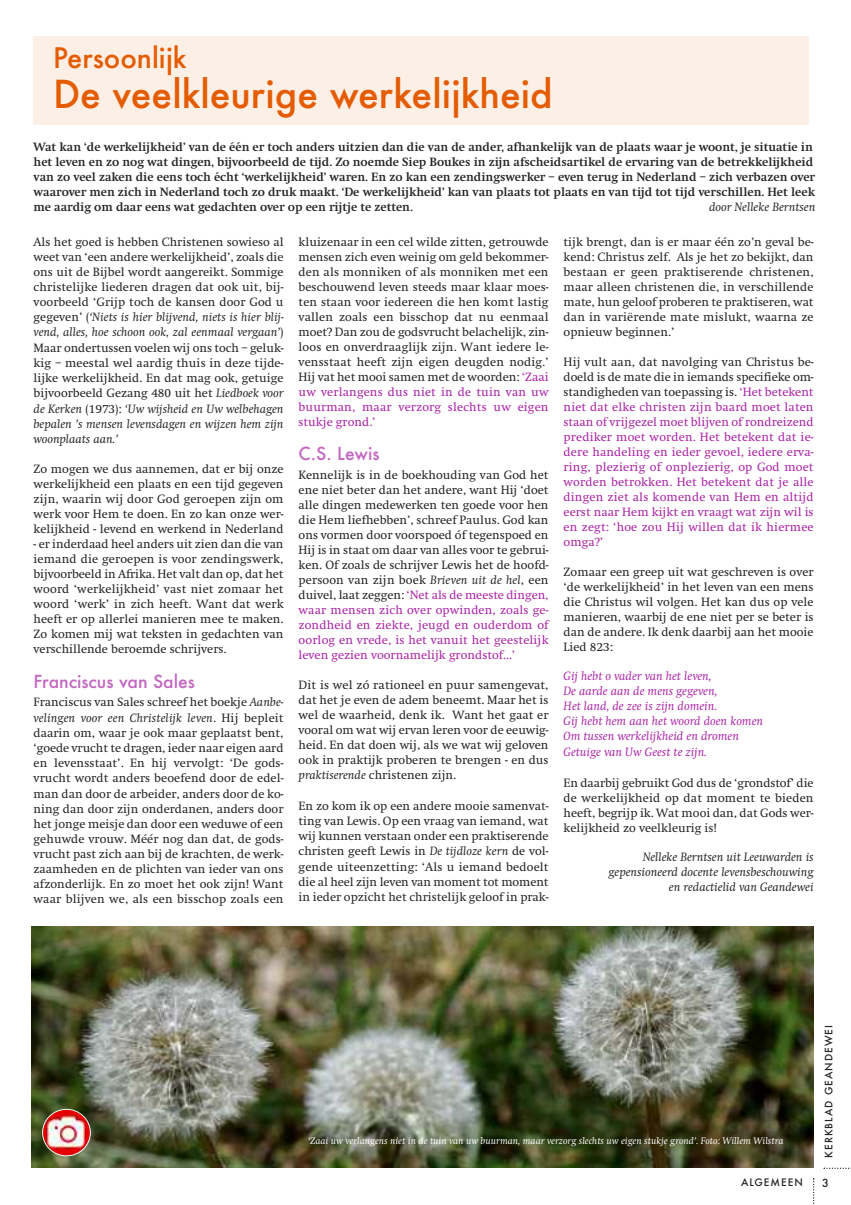
<style>
.page{position:relative;width:851px;height:1205px;background:#fff}
.page>*{position:absolute;margin:0;border:0;box-sizing:border-box;transform-origin:0 0}
.t1{font:500 37.5px "Futura";color:#e45b00}
.t2{font:500 27.5px "Futura";color:#e45b00}
.t3{font:500 17.5px "Futura";color:#c467c1}
.t4{font:12.5px/15px "Swift";color:#272526;text-align:justify}
.t5{font:700 12.5px/15px "Swift";color:#272526}
.t6{font:12.5px/15px "Swift";letter-spacing:.01em;color:#ab26a7;text-align:justify}
.t7{font:italic 12.5px/15.1px "Swift";color:#ab26a7}
.t8{font:italic 12.5px/15px "Swift";color:#272526;text-align:right}
.t9{font:500 10.88px "Futura";color:#272526}
.t10{font:italic 10px "Swift";color:#fff}
.t11{font:500 10px "Futura";letter-spacing:.1em;color:#272526}
.s1{font-style:italic}
.s2{color:#ab26a7}
.s3{color:#272526}
</style>
<div class="page">
<div style="left:34px;top:36px;width:774px;height:89px;background:#fcefe6"></div>
<svg style="left:823px;top:1167px;width:27px;height:2px"></svg>
<svg style="left:813px;top:1178px;width:1px;height:26px"></svg>
<img style="left:32px;top:926px;width:781px;height:241px">
<img style="left:42px;top:1109px;width:49px;height:47px">
<h2 class="t2" style="left:53px;top:43px;width:135px">Persoonlijk</h2>
<h1 class="t1" style="left:53px;top:73px;width:501px">De veelkleurige werkelijkheid</h1>
<p class="t5" style="left:34px;top:139px;width:783px">Wat kan ‘de werkelijkheid’ van de één er toch anders uitzien dan die van de ander, afhankelijk van de plaats waar je woont, je situatie in het leven en zo nog wat dingen, bijvoorbeeld de tijd. Zo noemde Siep Boukes in zijn afscheidsartikel de ervaring van de betrekkelijkheid van zo veel zaken die eens toch écht ‘werkelijkheid’ waren. En zo kan een zendingswerker – even terug in Nederland – zich verbazen over waarover men zich in Nederland toch zo druk maakt. ‘De werkelijkheid’ kan van plaats tot plaats en van tijd tot tijd verschillen. Het leek me aardig om daar eens wat gedachten over op een rijtje te zetten.</p>
<p class="t8" style="left:709px;top:199px;width:108px">door Nelleke Berntsen</p>
<p class="t4" style="left:34px;top:234px;width:251px">Als het goed is hebben Christenen sowieso al weet van ‘een andere werkelijkheid’, zoals die ons uit de Bijbel wordt aangereikt. Sommige christelijke liederen dragen dat ook uit, bij&shy;voorbeeld ‘Grijp toch de kansen door God u gegeven’ (<span class="s1">‘Niets is hier blijvend, niets is hier blij&shy;vend, alles, hoe schoon ook, zal eenmaal vergaan’</span>)<br>Maar ondertussen voelen wij ons toch – geluk&shy;kig – meestal wel aardig thuis in deze tijde&shy;lijke werkelijkheid. En dat mag ook, getuige bijvoorbeeld Gezang 480 uit het <span class="s1">Liedboek voor de Kerken</span> (1973): <span class="s1">‘Uw wijsheid en Uw welbehagen bepalen ’s mensen levensdagen en wijzen hem zijn woonplaats aan.’</span></p>
<p class="t4" style="left:34px;top:461px;width:251px">Zo mogen we dus aannemen, dat er bij onze werkelijkheid een plaats en een tijd gegeven zijn, waarin wij door God geroepen zijn om werk voor Hem te doen. En zo kan onze wer&shy;kelijkheid - levend en werkend in Nederland</p>
<p class="t4" style="left:34px;top:536px;width:251px">- er inderdaad heel anders uit zien dan die van iemand die geroepen is voor zendingswerk, bijvoorbeeld in Afrika. Het valt dan op, dat het woord ‘werkelijkheid’ vast niet zomaar het woord ‘werk’ in zich heeft. Want dat werk heeft er op allerlei manieren mee te maken.<br>Zo komen mij wat teksten in gedachten van verschillende beroemde schrijvers.</p>
<h3 class="t3" style="left:34px;top:671px;width:163px">Franciscus van Sales</h3>
<p class="t4" style="left:34px;top:694px;width:251px">Franciscus van Sales schreef het boekje <span class="s1">Aanbe&shy;velingen voor een Christelijk leven</span>. Hij bepleit daarin om, waar je ook maar geplaatst bent, ‘goede vrucht te dragen, ieder naar eigen aard en levensstaat’. En hij vervolgt: ‘De gods&shy;vrucht wordt anders beoefend door de edel&shy;man dan door de arbeider, anders door de ko&shy;ning dan door zijn onderdanen, anders door het jonge meisje dan door een weduwe of een gehuwde vrouw. Méér nog dan dat, de gods&shy;vrucht past zich aan bij de krachten, de werk&shy;zaamheden en de plichten van ieder van ons afzonderlijk. En zo moet het ook zijn! Want waar blijven we, als een bisschop zoals een</p>
<p class="t4" style="left:298px;top:234px;width:251px">kluizenaar in een cel wilde zitten, getrouwde mensen zich even weinig om geld bekommer&shy;den als monniken of als monniken met een beschouwend leven steeds maar klaar moes&shy;ten staan voor iedereen die hen komt lastig vallen zoals een bisschop dat nu eenmaal moet? Dan zou de godsvrucht belachelijk, zin&shy;loos en onverdraaglijk zijn. Want iedere le&shy;vensstaat heeft zijn eigen deugden nodig.’ Hij vat het mooi samen met de woorden: <span class="s2">‘Zaai uw verlangens dus niet in de tuin van uw buurman, maar verzorg slechts uw eigen stukje grond.’</span></p>
<h3 class="t3" style="left:298px;top:444px;width:82px">C.S. Lewis</h3>
<p class="t4" style="left:298px;top:467px;width:251px">Kennelijk is in de boekhouding van God het ene niet beter dan het andere, want Hij ‘doet alle dingen medewerken ten goede voor hen die Hem liefhebben’, schreef Paulus. God kan ons vormen door voorspoed óf tegenspoed en Hij is in staat om daar van alles voor te gebrui&shy;ken. Of zoals de schrijver Lewis het de hoofd&shy;persoon van zijn boek <span class="s1">Brieven uit de hel</span>, een duivel, laat zeggen: <span class="s2">‘Net als de meeste dingen, waar mensen zich over opwinden, zoals ge&shy;zondheid en ziekte, jeugd en ouderdom of oorlog en vrede, is het vanuit het geestelijk leven gezien voornamelijk grondstof…’</span></p>
<p class="t4" style="left:298px;top:677px;width:251px">Dit is wel zó rationeel en puur samengevat, dat het je even de adem beneemt. Maar het is wel de waarheid, denk ik. Want het gaat er vooral om wat wij ervan leren voor de eeuwig&shy;heid. En dat doen wij, als we wat wij geloven ook in praktijk proberen te brengen - en dus <span class="s1">praktiserende</span> christenen zijn.</p>
<p class="t4" style="left:298px;top:798px;width:251px">En zo kom ik op een andere mooie samenvat&shy;ting van Lewis. Op een vraag van iemand, wat wij kunnen verstaan onder een praktiserende christen geeft Lewis in <span class="s1">De tijdloze kern</span> de vol&shy;gende uiteenzetting: ‘Als u iemand bedoelt die al heel zijn leven van moment tot moment in ieder opzicht het christelijk geloof in prak-</p>
<p class="t4" style="left:563px;top:234px;width:251px">tijk brengt, dan is er maar één zo’n geval be&shy;kend: Christus zelf. Als je het zo bekijkt, dan bestaan er geen praktiserende christenen, maar alleen christenen die, in verschillende mate, hun geloof proberen te praktiseren, wat dan in variërende mate mislukt, waarna ze opnieuw beginnen.’</p>
<p class="t6" style="left:563px;top:354px;width:251px"><span class="s3">Hij vult aan, dat navolging van Christus be&shy;doeld is de mate die in iemands specifieke om&shy;standigheden van toepassing is.</span> ‘Het betekent niet dat elke christen zijn baard moet laten staan of vrijgezel moet blijven of rondreizend prediker moet worden. Het betekent dat ie&shy;dere handeling en ieder gevoel, iedere erva&shy;ring, plezierig of onplezierig, op God moet worden betrokken. Het betekent dat je alle dingen ziet als komende van Hem en altijd eerst naar Hem kijkt en vraagt wat zijn wil is en zegt: ‘hoe zou Hij willen dat ik hiermee omga?’</p>
<p class="t4" style="left:563px;top:564px;width:251px">Zomaar een greep uit wat geschreven is over ‘de werkelijkheid’ in het leven van een mens die Christus wil volgen. Het kan dus op vele manieren, waarbij de ene niet per se beter is dan de andere. Ik denk daarbij aan het mooie Lied 823:</p>
<p class="t7" style="left:563px;top:668px;width:201px">Gij hebt o vader van het leven,<br>De aarde aan de mens gegeven,<br>Het land, de zee is zijn domein.<br>Gij hebt hem aan het woord doen komen<br>Om tussen werkelijkheid en dromen<br>Getuige van Uw Geest te zijn.</p>
<p class="t4" style="left:563px;top:775px;width:251px">En daarbij gebruikt God dus de ‘grondstof’ die de werkelijkheid op dat moment te bieden heeft, begrijp ik. Wat mooi dan, dat Gods wer&shy;kelijkheid zo veelkleurig is!</p>
<p class="t8" style="left:608px;top:849px;width:206px">Nelleke Berntsen uit Leeuwarden is gepensioneerd docente levensbeschouwing en redactielid van Geandewei</p>
<p class="t10" style="left:308px;top:1134px;width:476px">‘Zaai uw verlangens niet in de tuin van uw buurman, maar verzorg slechts uw eigen stukje grond’. Foto: Willem Wilstra</p>
<p class="t11" style="left:823px;top:1157px;width:134px;rotate:-90deg">KERKBLAD GEANDEWEI</p>
<p class="t11" style="left:740px;top:1176px;width:63px">ALGEMEEN</p>
<p class="t9" style="left:821px;top:1177px;width:8px">3</p>
</div>
